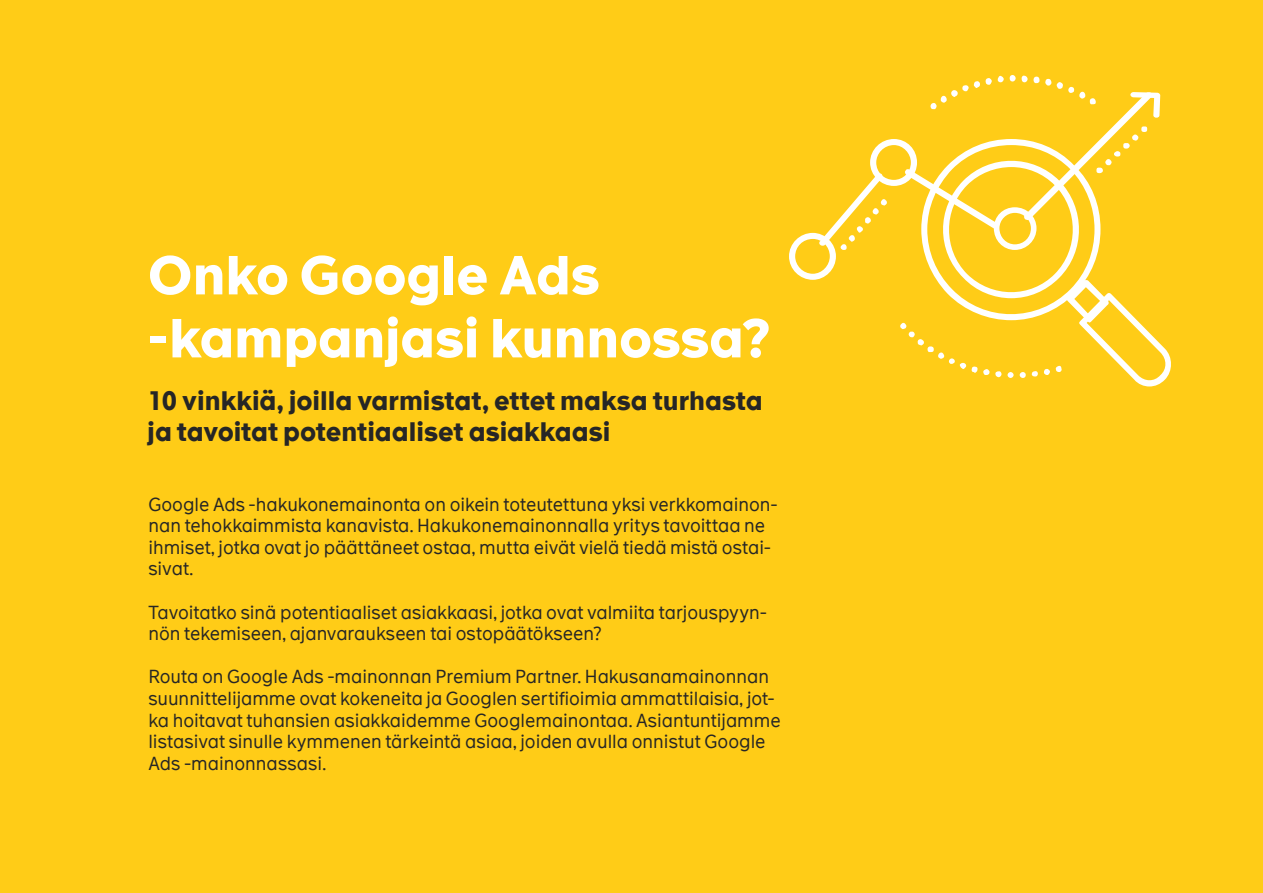
<style>
.page{position:relative;width:1263px;height:893px;background:#ffcc17}
.page>*{position:absolute;margin:0;border:0;box-sizing:border-box;transform-origin:0 0}
.t1{font:700 52.5px/63px "The Message";letter-spacing:-.005em;color:#fff}
.t2{font:700 25.5px/30.6px "The Message";color:#262626}
.t3{font:18px/21.6px "The Message";color:#262626}
</style>
<div class="page">
<svg style="left:789px;top:75px;width:382px;height:311px"></svg>
<h1 class="t1" style="left:148px;top:245px;width:624px">Onko Google Ads -kampanjasi kunnossa?</h1>
<h2 class="t2" style="left:148px;top:386px;width:617px">10 vinkkiä, joilla varmistat, ettet maksa turhasta ja tavoitat potentiaaliset asiakkaasi</h2>
<p class="t3" style="left:148px;top:493px;width:631px">Google Ads -hakukonemainonta on oikein toteutettuna yksi verkkomainon&shy;nan tehokkaimmista kanavista. Hakukonemainonnalla yritys tavoittaa ne ihmiset, jotka ovat jo päättäneet ostaa, mutta eivät vielä tiedä mistä ostai&shy;sivat.</p>
<p class="t3" style="left:148px;top:601px;width:620px">Tavoitatko sinä potentiaaliset asiakkaasi, jotka ovat valmiita tarjouspyyn&shy;nön tekemiseen, ajanvaraukseen tai ostopäätökseen?</p>
<p class="t3" style="left:148px;top:666px;width:634px">Routa on Google Ads -mainonnan Premium Partner. Hakusanamainonnan suunnittelijamme ovat kokeneita ja Googlen sertifioimia ammattilaisia, jot&shy;ka hoitavat tuhansien asiakkaidemme Googlemainontaa. Asiantuntijamme listasivat sinulle kymmenen tärkeintä asiaa, joiden avulla onnistut Google Ads -mainonnassasi.</p>
</div>
